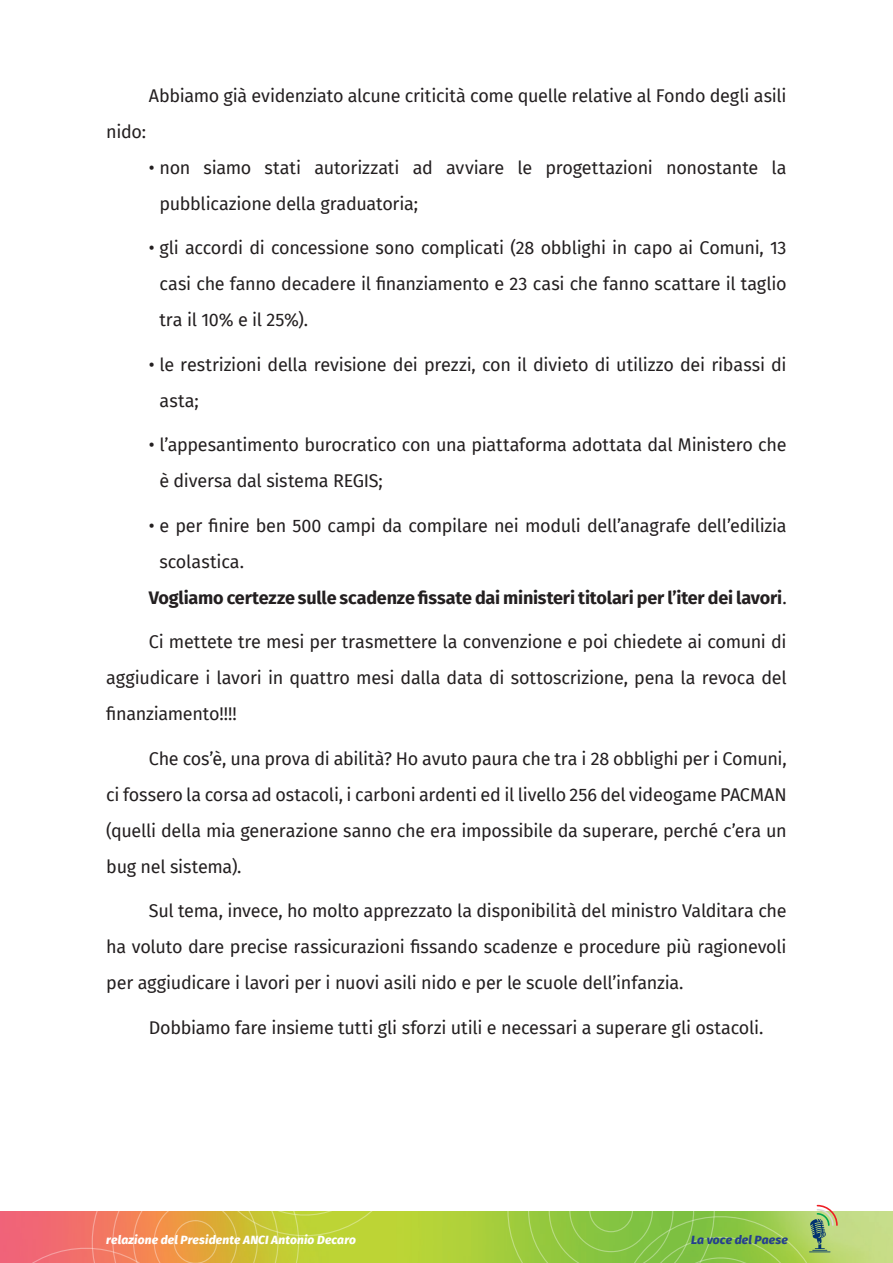
<style>
.page{position:relative;width:893px;height:1263px;background:#fff}
.page>*{position:absolute;margin:0;border:0;box-sizing:border-box;transform-origin:0 0}
.t1{font:18px/36px "Fira Sans";letter-spacing:-.015em;color:#231f20;text-align:justify}
.t2{font:700 18px "Fira Sans";letter-spacing:-.01em;color:#231f20}
.t3{font:italic 800 12px "Fira Sans";letter-spacing:.015em;color:#fff}
.t4{font:italic 800 12px "Fira Sans";letter-spacing:.01em;color:#253f8e}
.s1{font-weight:400}
</style>
<div class="page">
<img style="left:409px;top:1212px;width:484px;height:51px">
<svg style="left:0;top:1212px;width:409px;height:51px;background:#dba34c"></svg>
<svg style="left:507px;top:1204px;width:331px;height:59px;background:#9dcc5f"></svg>
<p class="t1" style="left:149px;top:77px;width:639px">Abbiamo già evidenziato alcune criticità come quelle relative al Fondo degli asili</p>
<p class="t1" style="left:106px;top:113px;width:41px">nido:</p>
<p class="t1" style="left:159px;top:149px;width:629px;text-indent:-11px">• non siamo stati autorizzati ad avviare le progettazioni nonostante la pubblicazione della graduatoria;</p>
<p class="t1" style="left:159px;top:230px;width:629px;text-indent:-11px">• gli accordi di concessione sono complicati (28 obblighi in capo ai Comuni, 13 casi che fanno decadere il finanziamento e 23 casi che fanno scattare il taglio tra il 10% e il 25%).</p>
<p class="t1" style="left:159px;top:346px;width:629px;text-indent:-11px">• le restrizioni della revisione dei prezzi, con il divieto di utilizzo dei ribassi di asta;</p>
<p class="t1" style="left:159px;top:427px;width:629px;text-indent:-11px">• l’appesantimento burocratico con una piattaforma adottata dal Ministero che è diversa dal sistema REGIS;</p>
<p class="t1" style="left:149px;top:507px;width:639px">• e per finire ben 500 campi da compilare nei moduli dell’anagrafe dell’edilizia</p>
<p class="t1" style="left:159px;top:543px;width:86px">scolastica.</p>
<p class="t2" style="left:149px;top:582px;width:639px">Vogliamo certezze sulle scadenze fissate dai ministeri titolari per l’iter dei lavori<span class="s1">.</span></p>
<p class="t1" style="left:106px;top:624px;width:682px;text-indent:43px">Ci mettete tre mesi per trasmettere la convenzione e poi chiedete ai comuni di aggiudicare i lavori in quattro mesi dalla data di sottoscrizione, pena la revoca del finanziamento!!!!</p>
<p class="t1" style="left:106px;top:740px;width:682px;text-indent:43px">Che cos’è, una prova di abilità? Ho avuto paura che tra i 28 obblighi per i Comuni, ci fossero la corsa ad ostacoli, i carboni ardenti ed il livello 256 del videogame PACMAN (quelli della mia generazione sanno che era impossibile da superare, perché c’era un bug nel sistema).</p>
<p class="t1" style="left:106px;top:893px;width:682px;text-indent:43px">Sul tema, invece, ho molto apprezzato la disponibilità del ministro Valditara che ha voluto dare precise rassicurazioni fissando scadenze e procedure più ragionevoli per aggiudicare i lavori per i nuovi asili nido e per le scuole dell’infanzia.</p>
<p class="t1" style="left:149px;top:1009px;width:616px">Dobbiamo fare insieme tutti gli sforzi utili e necessari a superare gli ostacoli.</p>
<p class="t3" style="left:106px;top:1229px;width:251px">relazione del Presidente ANCI Antonio Decaro</p>
<p class="t4" style="left:691px;top:1229px;width:98px">La voce del Paese</p>
</div>
